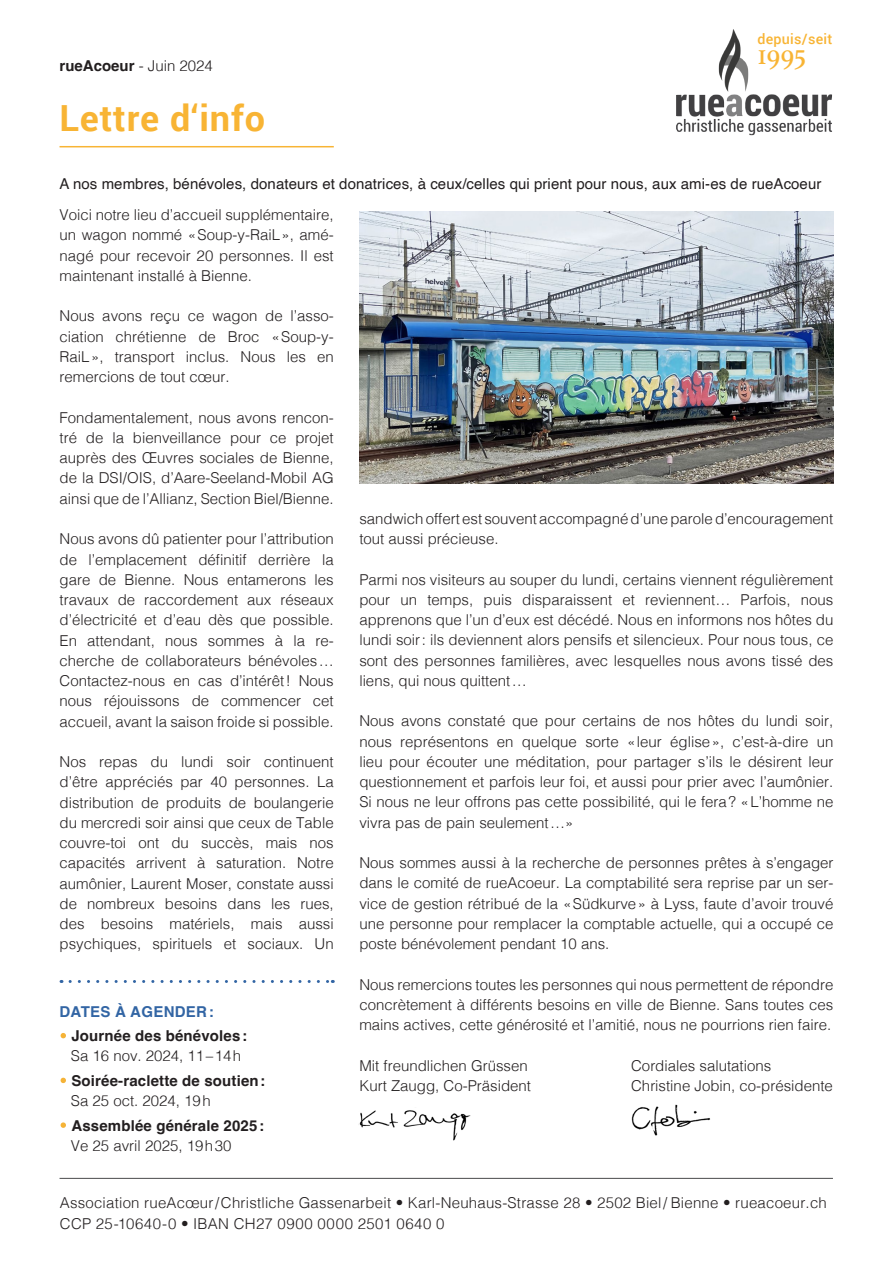
<style>
.page{position:relative;width:893px;height:1263px;background:#fff}
.page>*{position:absolute;margin:0;border:0;box-sizing:border-box;transform-origin:0 0}
.t1{font:700 36px "Roboto";letter-spacing:.025em;color:#f8b434}
.t2{font:29.25px "Athelas";color:#f8b434}
.Body_Helvetica_light{font:300 15px/20.2px "Helvetica";color:#231f20;text-align:justify}
.Body_Helvetica_light-2{font:15px "Helvetica";letter-spacing:.005em;color:#231f20}
.Body_Helvetica_light-3{font:700 15px "Helvetica";letter-spacing:.01em;color:#231f20}
.Body_Helvetica_light-4{font:300 15px "Helvetica";letter-spacing:.03em;color:#231f20}
.Body_Helvetica_light-5{font:700 15px "Helvetica";letter-spacing:.02em;color:#3265a4}
.t3{font:500 14.25px "Roboto";letter-spacing:.02em;color:#f8b434}
.s1{font-weight:300}
.s2{font-weight:300;color:#fff}
</style>
<div class="page">
<hr style="left:60px;top:1178px;width:773px;height:1px;background:#4b4c4d">
<img style="left:359px;top:212px;width:474px;height:272px">
<img style="left:676px;top:29px;width:156px;height:106px">
<img style="left:631px;top:1104px;width:79px;height:32px">
<img style="left:358px;top:1110px;width:113px;height:31px">
<hr style="left:60px;top:146px;width:274px;height:1px;background:#f8b434">
<svg style="left:70px;top:980px;width:263px;height:3px"></svg>
<p class="Body_Helvetica_light-3" style="left:60px;top:56px;width:155px">rueAcoeur <span class="s1">- Juin 2024</span></p>
<p class="t1" style="left:60px;top:93px;width:207px">Lettre d‘info</p>
<p class="t3" style="left:757px;top:29px;width:77px">depuis/seit</p>
<p class="t2" style="left:757px;top:31px;width:50px">1995</p>
<p class="Body_Helvetica_light-2" style="left:60px;top:172px;width:763px">A nos membres, bénévoles, donateurs et donatrices, à ceux/celles qui prient pour nous, aux ami-es de rueAcoeur</p>
<p class="Body_Helvetica_light" style="left:60px;top:204px;width:276px">Voici notre lieu d’accueil supplémentaire, un wagon nommé «Soup-y-RaiL», amé&shy;nagé pour recevoir 20 personnes. Il est maintenant installé à Bienne.</p>
<p class="Body_Helvetica_light" style="left:60px;top:305px;width:276px">Nous avons reçu ce wagon de l’asso&shy;ciation chrétienne de Broc «Soup-y-RaiL», transport inclus. Nous les en remercions de tout cœur.</p>
<p class="Body_Helvetica_light" style="left:60px;top:406px;width:276px">Fondamentalement, nous avons rencon&shy;tré de la bienveillance pour ce projet auprès des Œuvres sociales de Bienne, de la DSI/OIS, d’Aare-Seeland-Mobil AG ainsi que de l’Allianz, Section Biel/Bienne.</p>
<p class="Body_Helvetica_light" style="left:60px;top:528px;width:276px">Nous avons dû patienter pour l’attribution de l’emplacement définitif derrière la gare de Bienne. Nous entamerons les travaux de raccordement aux réseaux d’électricité et d’eau dès que possible.<br>En attendant, nous sommes à la re&shy;cherche de collaborateurs bénévoles… Contactez-nous en cas d’intérêt! Nous nous réjouissons de commencer cet accueil, avant la saison froide si possible.</p>
<p class="Body_Helvetica_light" style="left:60px;top:750px;width:276px">Nos repas du lundi soir continuent d’être appréciés par 40 personnes. La distribution de produits de boulangerie du mercredi soir ainsi que ceux de Table couvre-toi ont du succès, mais nos capacités arrivent à saturation. Notre aumônier, Laurent Moser, constate aussi de nombreux besoins dans les rues, des besoins matériels, mais aussi psychiques, spirituels et sociaux. Un</p>
<p class="Body_Helvetica_light-5" style="left:60px;top:1002px;width:156px">DATES À AGENDER:</p>
<p class="Body_Helvetica_light-3" style="left:60px;top:1026px;width:189px"><span class="s2">•</span> Journée des bénévoles:</p>
<p class="Body_Helvetica_light" style="left:71px;top:1045px;width:172px">Sa 16 nov. 2024, 11–14h</p>
<p class="Body_Helvetica_light-3" style="left:60px;top:1071px;width:207px"><span class="s2">•</span> Soirée-raclette de soutien:</p>
<p class="Body_Helvetica_light" style="left:71px;top:1089px;width:141px">Sa 25 oct. 2024, 19h</p>
<p class="Body_Helvetica_light-3" style="left:60px;top:1116px;width:206px"><span class="s2">•</span> Assemblée générale 2025:</p>
<p class="Body_Helvetica_light" style="left:71px;top:1134px;width:162px">Ve 25 avril 2025, 19h30</p>
<p class="Body_Helvetica_light" style="left:359px;top:507px;width:476px">sandwich offert est souvent accompagné d’une parole d’encouragement tout aussi précieuse.</p>
<p class="Body_Helvetica_light" style="left:359px;top:568px;width:476px">Parmi nos visiteurs au souper du lundi, certains viennent régulièrement pour un temps, puis disparaissent et reviennent… Parfois, nous apprenons que l’un d’eux est décédé. Nous en informons nos hôtes du lundi soir: ils deviennent alors pensifs et silencieux. Pour nous tous, ce sont des personnes familières, avec lesquelles nous avons tissé des liens, qui nous quittent…</p>
<p class="Body_Helvetica_light" style="left:359px;top:710px;width:476px">Nous avons constaté que pour certains de nos hôtes du lundi soir, nous représentons en quelque sorte «leur église», c’est-à-dire un lieu pour écouter une méditation, pour partager s’ils le désirent leur questionnement et parfois leur foi, et aussi pour prier avec l’aumônier.<br>Si nous ne leur offrons pas cette possibilité, qui le fera? «L’homme ne vivra pas de pain seulement…»</p>
<p class="Body_Helvetica_light" style="left:359px;top:852px;width:476px">Nous sommes aussi à la recherche de personnes prêtes à s’engager dans le comité de rueAcoeur. La comptabilité sera reprise par un ser&shy;vice de gestion rétribué de la «Südkurve» à Lyss, faute d’avoir trouvé une personne pour remplacer la comptable actuelle, qui a occupé ce poste bénévolement pendant 10 ans.</p>
<p class="Body_Helvetica_light" style="left:359px;top:973px;width:476px">Nous remercions toutes les personnes qui nous permettent de répondre concrètement à différents besoins en ville de Bienne. Sans toutes ces mains actives, cette générosité et l’amitié, nous ne pourrions rien faire.</p>
<p class="Body_Helvetica_light" style="left:359px;top:1054px;width:170px">Mit freundlichen Grüssen</p>
<p class="Body_Helvetica_light" style="left:359px;top:1074px;width:173px">Kurt Zaugg, Co-Präsident</p>
<p class="Body_Helvetica_light" style="left:631px;top:1054px;width:142px">Cordiales salutations</p>
<p class="Body_Helvetica_light" style="left:631px;top:1074px;width:203px">Christine Jobin, co-présidente</p>
<p class="Body_Helvetica_light" style="left:60px;top:1191px;width:769px">Association rueAcœur/Christliche Gassenarbeit • Karl-Neuhaus-Strasse 28 • 2502 Biel/ Bienne • rueacoeur.ch</p>
<p class="Body_Helvetica_light-4" style="left:60px;top:1211px;width:386px">CCP 25-10640-0 • IBAN CH27 0900 0000 2501 0640 0</p>
</div>
